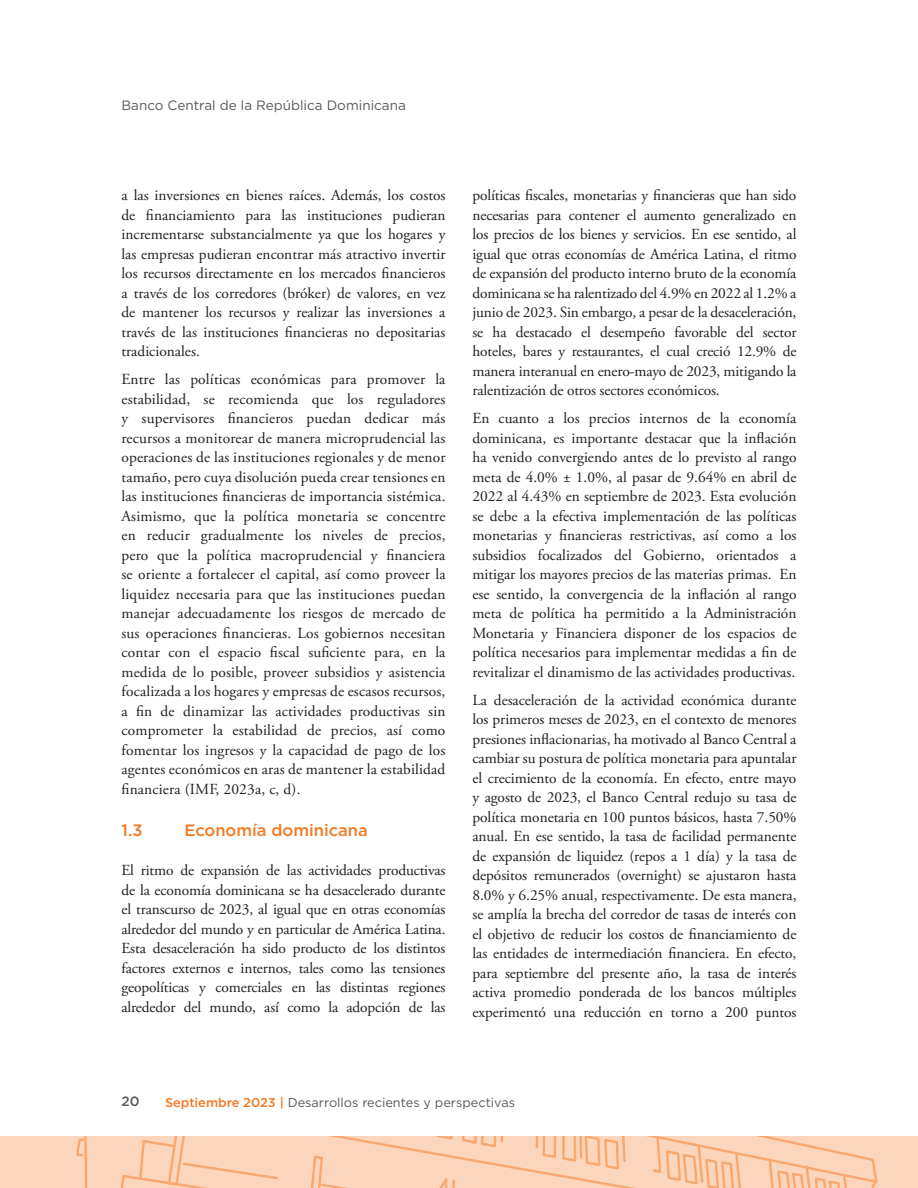
<style>
.page{position:relative;width:918px;height:1188px;background:#fff}
.page>*{position:absolute;margin:0;border:0;box-sizing:border-box;transform-origin:0 0}
.t1{font:500 16.5px "Gotham";color:#f47820}
.t2{font:15.3px/19.5px "Adobe Garamond Pro";letter-spacing:-.005em;color:#221f1f;text-align:justify}
.t3{font:13.5px "Gotham";color:#57585a}
.t4{font:500 13.5px "Gotham";color:#57585a}
.t5{font:12.75px "Gotham";color:#57585a}
.s1{font-weight:500;color:#f47820}
</style>
<div class="page">
<svg style="left:15px;top:1137px;width:901px;height:51px;background:#fad0b3"></svg>
<p class="t3" style="left:122px;top:98px;width:286px">Banco Central de la República Dominicana</p>
<p class="t2" style="left:122px;top:186px;width:326px">a las inversiones en bienes raíces. Además, los costos de financiamiento para las instituciones pudieran incrementarse substancialmente ya que los hogares y las empresas pudieran encontrar más atractivo invertir los recursos directamente en los mercados financieros a través de los corredores (bróker) de valores, en vez de mantener los recursos y realizar las inversiones a través de las instituciones financieras no depositarias tradicionales.</p>
<p class="t2" style="left:122px;top:370px;width:326px">Entre las políticas económicas para promover la estabilidad, se recomienda que los reguladores y supervisores financieros puedan dedicar más recursos a monitorear de manera microprudencial las operaciones de las instituciones regionales y de menor tamaño, pero cuya disolución pueda crear tensiones en las instituciones financieras de importancia sistémica.<br>Asimismo, que la política monetaria se concentre en reducir gradualmente los niveles de precios, pero que la política macroprudencial y financiera se oriente a fortalecer el capital, así como proveer la liquidez necesaria para que las instituciones puedan manejar adecuadamente los riesgos de mercado de sus operaciones financieras. Los gobiernos necesitan contar con el espacio fiscal suficiente para, en la medida de lo posible, proveer subsidios y asistencia focalizada a los hogares y empresas de escasos recursos, a fin de dinamizar las actividades productivas sin comprometer la estabilidad de precios, así como fomentar los ingresos y la capacidad de pago de los agentes económicos en aras de mantener la estabilidad financiera (IMF, 2023a, c, d).</p>
<p class="t1" style="left:122px;top:821px;width:23px">1.3</p>
<p class="t1" style="left:184px;top:821px;width:185px">Economía dominicana</p>
<p class="t2" style="left:122px;top:861px;width:326px">El ritmo de expansión de las actividades productivas de la economía dominicana se ha desacelerado durante el transcurso de 2023, al igual que en otras economías alrededor del mundo y en particular de América Latina.<br>Esta desaceleración ha sido producto de los distintos factores externos e internos, tales como las tensiones geopolíticas y comerciales en las distintas regiones alrededor del mundo, así como la adopción de las</p>
<p class="t2" style="left:472px;top:186px;width:326px">políticas fiscales, monetarias y financieras que han sido necesarias para contener el aumento generalizado en los precios de los bienes y servicios. En ese sentido, al igual que otras economías de América Latina, el ritmo de expansión del producto interno bruto de la economía dominicana se ha ralentizado del 4.9% en 2022 al 1.2% a junio de 2023. Sin embargo, a pesar de la desaceleración, se ha destacado el desempeño favorable del sector hoteles, bares y restaurantes, el cual creció 12.9% de manera interanual en enero-mayo de 2023, mitigando la ralentización de otros sectores económicos.</p>
<p class="t2" style="left:472px;top:409px;width:326px">En cuanto a los precios internos de la economía dominicana, es importante destacar que la inflación ha venido convergiendo antes de lo previsto al rango meta de 4.0% ± 1.0%, al pasar de 9.64% en abril de 2022 al 4.43% en septiembre de 2023. Esta evolución se debe a la efectiva implementación de las políticas monetarias y financieras restrictivas, así como a los subsidios focalizados del Gobierno, orientados a mitigar los mayores precios de las materias primas. En ese sentido, la convergencia de la inflación al rango meta de política ha permitido a la Administración Monetaria y Financiera disponer de los espacios de política necesarios para implementar medidas a fin de revitalizar el dinamismo de las actividades productivas.</p>
<p class="t2" style="left:472px;top:691px;width:326px">La desaceleración de la actividad económica durante los primeros meses de 2023, en el contexto de menores presiones inflacionarias, ha motivado al Banco Central a cambiar su postura de política monetaria para apuntalar el crecimiento de la economía. En efecto, entre mayo y agosto de 2023, el Banco Central redujo su tasa de política monetaria en 100 puntos básicos, hasta 7.50% anual. En ese sentido, la tasa de facilidad permanente de expansión de liquidez (repos a 1 día) y la tasa de depósitos remunerados (overnight) se ajustaron hasta 8.0% y 6.25% anual, respectivamente. De esta manera, se amplía la brecha del corredor de tasas de interés con el objetivo de reducir los costos de financiamiento de las entidades de intermediación financiera. En efecto, para septiembre del presente año, la tasa de interés activa promedio ponderada de los bancos múltiples experimentó una reducción en torno a 200 puntos</p>
<p class="t4" style="left:122px;top:1094px;width:20px">20</p>
<p class="t5" style="left:165px;top:1096px;width:352px"><span class="s1">Septiembre 2023 |</span> Desarrollos recientes y perspectivas</p>
</div>
